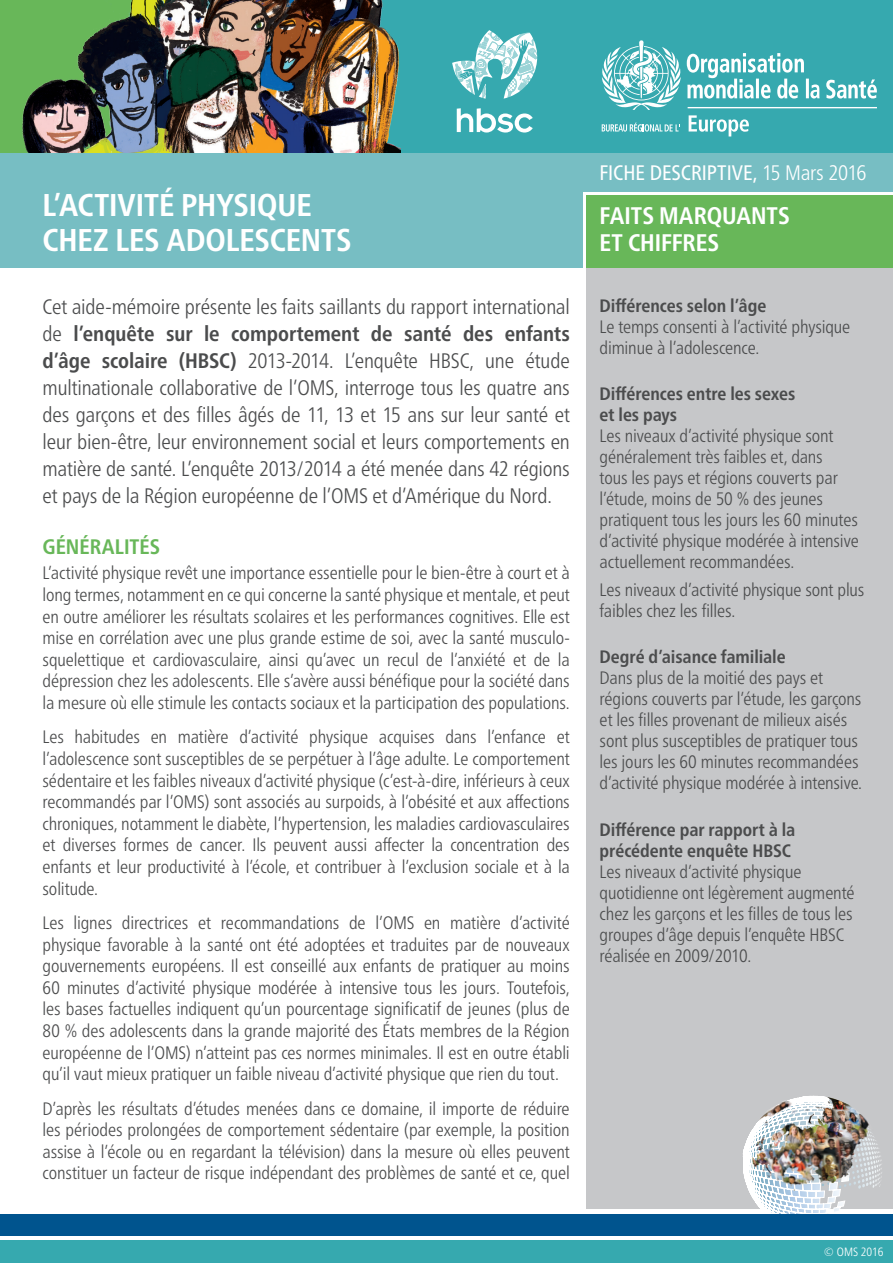
<style>
.page{position:relative;width:893px;height:1263px;background:#fff}
.page>*{position:absolute;margin:0;border:0;box-sizing:border-box;transform-origin:0 0}
.t1{font:700 condensed 31.5px/34.5px "Frutiger Neue LT Pro";letter-spacing:-.005em;color:#fff}
.t2{font:700 condensed 24px/27px "Frutiger Neue LT Pro";color:#fff}
.t3{font:300 condensed 21px/27px "Frutiger Neue LTW1 G";letter-spacing:-.005em;color:#4b4c4d;text-align:justify}
.t4{font:condensed 21px "Frutiger Neue LTW1 G";letter-spacing:-.005em;color:#fff}
.t5{font:700 condensed 21px "Frutiger Neue LT Pro";color:#68b759}
.t6{font:300 condensed 18px/21.6px "Frutiger Neue LTW1 G";letter-spacing:-.005em;color:#4b4c4d}
.t7{font:700 condensed 18px/21px "Frutiger Neue LT Pro";letter-spacing:-.005em;color:#4b4c4d}
.t8{font:300 condensed 12px "Frutiger Neue LTW1 G";letter-spacing:.005em;color:#fff}
.s1{font-weight:700}
.s2{font-weight:300}
</style>
<div class="page">
<div style="left:587px;top:196px;width:306px;height:1012px;background:#c6c7c9"></div>
<svg style="left:743px;top:1130px;width:117px;height:84px"></svg>
<img style="left:752px;top:1095px;width:122px;height:97px">
<div style="left:0;top:1240px;width:893px;height:23px;background:#36a9af"></div>
<div style="left:0;top:1214px;width:893px;height:21px;background:#00548e"></div>
<img style="left:0;top:0;width:134px;height:153px">
<div style="left:134px;top:0;width:759px;height:153px;background:#36a9af"></div>
<img style="left:134px;top:0;width:267px;height:153px">
<svg style="left:452px;top:30px;width:85px;height:69px"></svg>
<svg style="left:457px;top:108px;width:76px;height:25px"></svg>
<div style="left:578px;top:153px;width:315px;height:38px;background:#77bec3"></div>
<div style="left:0;top:153px;width:583px;height:115px;background:#77bec3"></div>
<div style="left:587px;top:196px;width:306px;height:72px;background:#68b759"></div>
<svg style="left:602px;top:40px;width:275px;height:96px"></svg>
<h1 class="t1" style="left:43px;top:188px;width:311px">L’ACTIVITÉ PHYSIQUE<br>CHEZ LES ADOLESCENTS</h1>
<p class="t3" style="left:43px;top:293px;width:529px">Cet aide-mémoire présente les faits saillants du rapport international de <span class="s1">l’enquête sur le comportement de santé des enfants d’âge scolaire (HBSC)</span> 2013-2014. L’enquête HBSC, une étude multinationale collaborative de l’OMS, interroge tous les quatre ans des garçons et des filles âgés de 11, 13 et 15 ans sur leur santé et leur bien-être, leur environnement social et leurs comportements en matière de santé. L’enquête 2013/2014 a été menée dans 42 régions et pays de la Région européenne de l’OMS et d’Amérique du Nord.</p>
<p class="t5" style="left:43px;top:534px;width:119px">GÉNÉRALITÉS</p>
<p class="t6" style="left:43px;top:562px;width:529px;text-align:justify">L’activité physique revêt une importance essentielle pour le bien-être à court et à long termes, notamment en ce qui concerne la santé physique et mentale, et peut en outre améliorer les résultats scolaires et les performances cognitives. Elle est mise en corrélation avec une plus grande estime de soi, avec la santé musculo&shy;squelettique et cardiovasculaire, ainsi qu’avec un recul de l’anxiété et de la dépression chez les adolescents. Elle s’avère aussi bénéfique pour la société dans la mesure où elle stimule les contacts sociaux et la participation des populations.</p>
<p class="t6" style="left:43px;top:726px;width:529px;text-align:justify">Les habitudes en matière d’activité physique acquises dans l’enfance et l’adolescence sont susceptibles de se perpétuer à l’âge adulte. Le comportement sédentaire et les faibles niveaux d’activité physique (c’est-à-dire, inférieurs à ceux recommandés par l’OMS) sont associés au surpoids, à l’obésité et aux affections chroniques, notamment le diabète, l’hypertension, les maladies cardiovasculaires et diverses formes de cancer. Ils peuvent aussi affecter la concentration des enfants et leur productivité à l’école, et contribuer à l’exclusion sociale et à la solitude.</p>
<p class="t6" style="left:43px;top:912px;width:529px;text-align:justify">Les lignes directrices et recommandations de l’OMS en matière d’activité physique favorable à la santé ont été adoptées et traduites par de nouveaux gouvernements européens. Il est conseillé aux enfants de pratiquer au moins 60 minutes d’activité physique modérée à intensive tous les jours. Toutefois, les bases factuelles indiquent qu’un pourcentage significatif de jeunes (plus de 80 % des adolescents dans la grande majorité des États membres de la Région européenne de l’OMS) n’atteint pas ces normes minimales. Il est en outre établi qu’il vaut mieux pratiquer un faible niveau d’activité physique que rien du tout.</p>
<p class="t6" style="left:43px;top:1097px;width:529px;text-align:justify">D’après les résultats d’études menées dans ce domaine, il importe de réduire les périodes prolongées de comportement sédentaire (par exemple, la position assise à l’école ou en regardant la télévision) dans la mesure où elles peuvent constituer un facteur de risque indépendant des problèmes de santé et ce, quel</p>
<p class="t4" style="left:600px;top:161px;width:269px">FICHE DESCRIPTIVE, <span class="s2">15 Mars 2016</span></p>
<h2 class="t2" style="left:600px;top:202px;width:192px">FAITS MARQUANTS<br>ET CHIFFRES</h2>
<p class="t7" style="left:600px;top:295px;width:168px">Différences selon l’âge</p>
<p class="t6" style="left:600px;top:316px;width:252px;line-height:21px">Le temps consenti à l’activité physique diminue à l’adolescence.</p>
<p class="t7" style="left:600px;top:383px;width:197px">Différences entre les sexes et les pays</p>
<p class="t6" style="left:600px;top:425px;width:261px;line-height:21px">Les niveaux d’activité physique sont généralement très faibles et, dans<br>tous les pays et régions couverts par l’étude, moins de 50 % des jeunes pratiquent tous les jours les 60 minutes d’activité physique modérée à intensive actuellement recommandées.</p>
<p class="t6" style="left:600px;top:579px;width:266px;line-height:21px">Les niveaux d’activité physique sont plus faibles chez les filles.</p>
<p class="t7" style="left:600px;top:646px;width:188px">Degré d’aisance familiale</p>
<p class="t6" style="left:600px;top:667px;width:264px;line-height:21px">Dans plus de la moitié des pays et régions couverts par l’étude, les garçons et les filles provenant de milieux aisés sont plus susceptibles de pratiquer tous les jours les 60 minutes recommandées d’activité physique modérée à intensive.</p>
<p class="t7" style="left:600px;top:819px;width:197px">Différence par rapport à la précédente enquête HBSC</p>
<p class="t6" style="left:600px;top:861px;width:256px;line-height:21px">Les niveaux d’activité physique quotidienne ont légèrement augmenté chez les garçons et les filles de tous les groupes d’âge depuis l’enquête HBSC réalisée en 2009/2010.</p>
<p class="t8" style="left:823px;top:1245px;width:62px">© OMS 2016</p>
</div>
